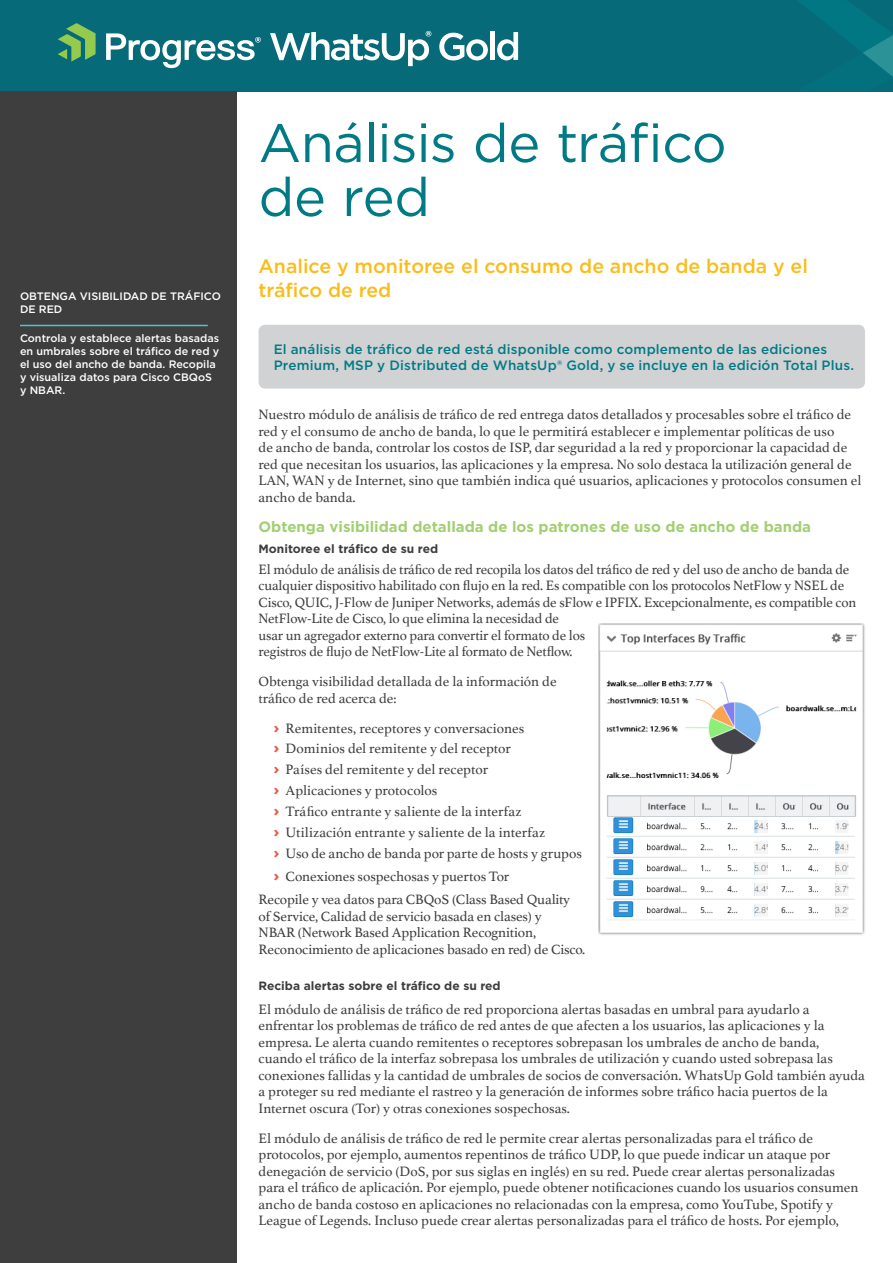
<style>
.page{position:relative;width:893px;height:1263px;background:#fff}
.page>*{position:absolute;margin:0;border:0;box-sizing:border-box;transform-origin:0 0}
.t1{font:54px/54px "Gotham";letter-spacing:-.015em;color:#007b85}
.t2{font:500 19.5px/23.4px "Gotham";color:#fabc18}
.t3{font:700 15px "Gotham";color:#a1d072}
.Body{font:14.25px/16.5px "Athelas";color:#3e3e3f}
.t4{font:500 13.5px/16.5px "Gotham";letter-spacing:.015em;color:#007b85}
.t5{font:700 12px "Gotham";color:#3e3e3f}
.t6{font:500 10.8px/12.9px "Gotham";color:#fff}
.s1{font-family:"Gotham";font-weight:700;font-size:14.85px;color:#f0554b}
</style>
<div class="page">
<div style="left:0;top:0;width:893px;height:91px;background:#076a78"></div>
<svg style="left:798px;top:0;width:95px;height:77px"></svg>
<svg style="left:58px;top:23px;width:38px;height:39px"></svg>
<svg style="left:106px;top:33px;width:155px;height:35px"></svg>
<svg style="left:439px;top:33px;width:49px;height:27px"></svg>
<div style="left:490px;top:32px;width:5px;height:28px;background:#fff"></div>
<svg style="left:497px;top:32px;width:21px;height:28px"></svg>
<svg style="left:270px;top:31px;width:161px;height:35px"></svg>
<div style="left:259px;top:325px;width:606px;height:64px;background:#d1d2d4;border-radius:7px"></div>
<div style="left:0;top:91px;width:237px;height:1172px;background:#3e3e3f"></div>
<hr style="left:20px;top:325px;width:188px;height:1px;background:#4dc4d1">
<img style="left:599px;top:624px;width:266px;height:311px">
<p class="t1" style="left:259px;top:115px;width:470px">Análisis de tráfico de red</p>
<p class="t2" style="left:259px;top:254px;width:551px">Analice y monitoree el consumo de ancho de banda y el tráfico de red</p>
<p class="t6" style="left:20px;top:290px;width:202px">OBTENGA VISIBILIDAD DE TRÁFICO<br>DE RED</p>
<p class="t6" style="left:20px;top:332px;width:201px">Controla y establece alertas basadas en umbrales sobre el tráfico de red y el uso del ancho de banda. Recopila y visualiza datos para Cisco CBQoS y NBAR.</p>
<p class="t4" style="left:274px;top:341px;width:582px">El análisis de tráfico de red está disponible como complemento de las ediciones<br>Premium, MSP y Distributed de WhatsUp® Gold, y se incluye en la edición Total Plus.</p>
<p class="Body" style="left:259px;top:406px;width:604px">Nuestro módulo de análisis de tráfico de red entrega datos detallados y procesables sobre el tráfico de red y el consumo de ancho de banda, lo que le permitirá establecer e implementar políticas de uso<br>de ancho de banda, controlar los costos de ISP, dar seguridad a la red y proporcionar la capacidad de red que necesitan los usuarios, las aplicaciones y la empresa. No solo destaca la utilización general de LAN, WAN y de Internet, sino que también indica qué usuarios, aplicaciones y protocolos consumen el ancho de banda.</p>
<p class="t3" style="left:259px;top:517px;width:554px">Obtenga visibilidad detallada de los patrones de uso de ancho de banda</p>
<p class="t5" style="left:259px;top:540px;width:181px">Monitoree el tráfico de su red</p>
<p class="Body" style="left:259px;top:560px;width:599px">El módulo de análisis de tráfico de red recopila los datos del tráfico de red y del uso de ancho de banda de cualquier dispositivo habilitado con flujo en la red. Es compatible con los protocolos NetFlow y NSEL de Cisco, QUIC, J-Flow de Juniper Networks, además de sFlow e IPFIX. Excepcionalmente, es compatible con NetFlow-Lite de Cisco, lo que elimina la necesidad de<br>usar un agregador externo para convertir el formato de los<br>registros de flujo de NetFlow-Lite al formato de Netflow.</p>
<p class="Body" style="left:259px;top:673px;width:300px">Obtenga visibilidad detallada de la información de tráfico de red acerca de:</p>
<p class="Body" style="left:274px;top:719px;width:252px"><span class="s1">›</span> Remitentes, receptores y conversaciones</p>
<p class="Body" style="left:274px;top:740px;width:239px"><span class="s1">›</span> Dominios del remitente y del receptor</p>
<p class="Body" style="left:274px;top:761px;width:216px"><span class="s1">›</span> Países del remitente y del receptor</p>
<p class="Body" style="left:274px;top:782px;width:165px"><span class="s1">›</span> Aplicaciones y protocolos</p>
<p class="Body" style="left:274px;top:802px;width:249px"><span class="s1">›</span> Tráfico entrante y saliente de la interfaz</p>
<p class="Body" style="left:274px;top:823px;width:273px"><span class="s1">›</span> Utilización entrante y saliente de la interfaz</p>
<p class="Body" style="left:274px;top:844px;width:310px"><span class="s1">›</span> Uso de ancho de banda por parte de hosts y grupos</p>
<p class="Body" style="left:274px;top:867px;width:237px"><span class="s1">›</span> Conexiones sospechosas y puertos Tor</p>
<p class="Body" style="left:259px;top:891px;width:328px">Recopile y vea datos para CBQoS (Class Based Quality of Service, Calidad de servicio basada en clases) y<br>NBAR (Network Based Application Recognition, Reconocimiento de aplicaciones basado en red) de Cisco.</p>
<p class="t5" style="left:259px;top:978px;width:244px">Reciba alertas sobre el tráfico de su red</p>
<p class="Body" style="left:259px;top:1000px;width:608px">El módulo de análisis de tráfico de red proporciona alertas basadas en umbral para ayudarlo a enfrentar los problemas de tráfico de red antes de que afecten a los usuarios, las aplicaciones y la empresa. Le alerta cuando remitentes o receptores sobrepasan los umbrales de ancho de banda, cuando el tráfico de la interfaz sobrepasa los umbrales de utilización y cuando usted sobrepasa las conexiones fallidas y la cantidad de umbrales de socios de conversación. WhatsUp Gold también ayuda a proteger su red mediante el rastreo y la generación de informes sobre tráfico hacia puertos de la Internet oscura (Tor) y otras conexiones sospechosas.</p>
<p class="Body" style="left:259px;top:1129px;width:602px">El módulo de análisis de tráfico de red le permite crear alertas personalizadas para el tráfico de protocolos, por ejemplo, aumentos repentinos de tráfico UDP, lo que puede indicar un ataque por denegación de servicio (DoS, por sus siglas en inglés) en su red. Puede crear alertas personalizadas para el tráfico de aplicación. Por ejemplo, puede obtener notificaciones cuando los usuarios consumen ancho de banda costoso en aplicaciones no relacionadas con la empresa, como YouTube, Spotify y League of Legends. Incluso puede crear alertas personalizadas para el tráfico de hosts. Por ejemplo,</p>
</div>
